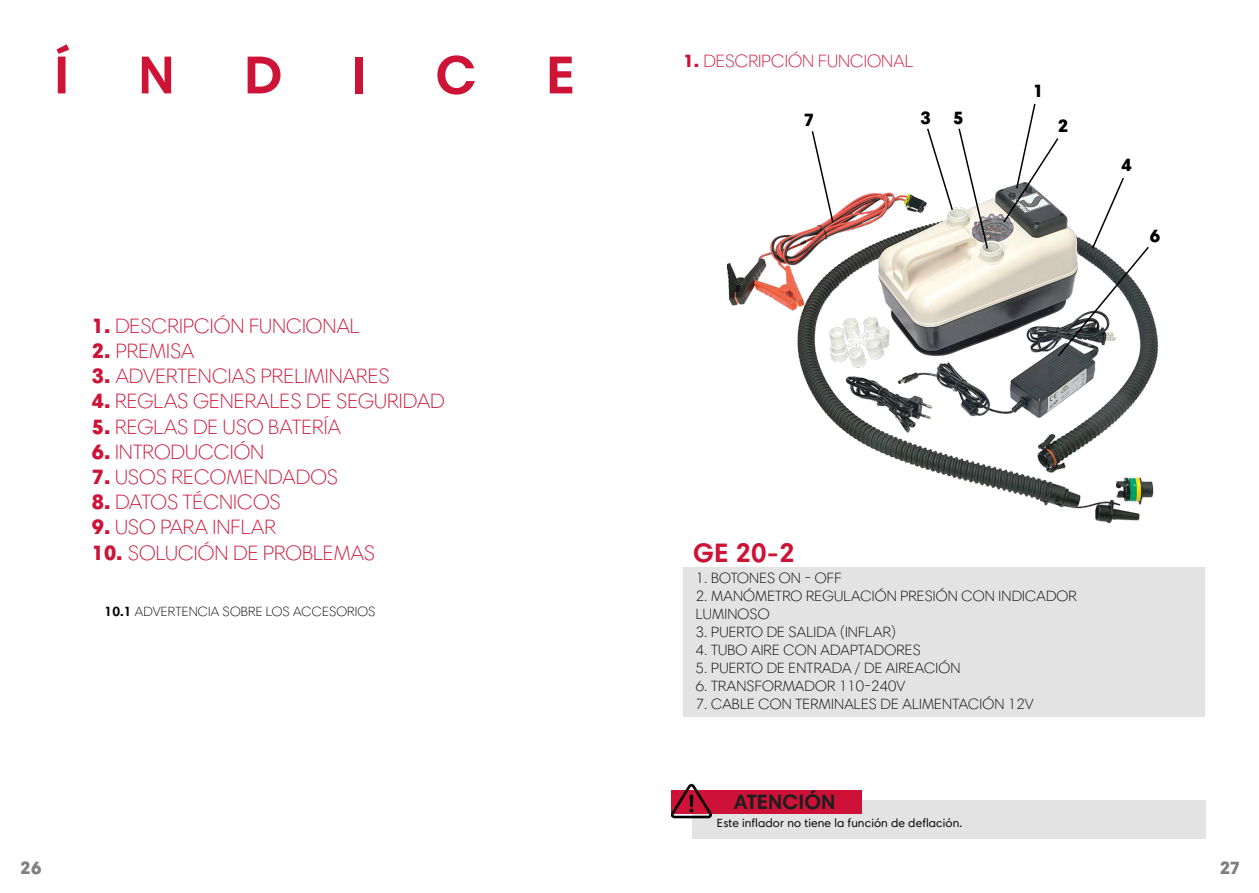
<style>
.page{position:relative;width:1259px;height:893px;background:#fff}
.page>*{position:absolute;margin:0;border:0;box-sizing:border-box;transform-origin:0 0}
.t1{font:700 54px "Harmonia Sans Pro Cyr";color:#cd1336}
.t2{font:700 27px "Harmonia Sans Pro Cyr";color:#cd1336}
.t3{font:300 21px "Harmonia Sans Pro Cyr";color:#cd1336}
.t4{font:700 21px "Harmonia Sans Pro Cyr";color:#1d1f1f}
.t5{font:300 18px "Harmonia Sans Pro Cyr";color:#cd1336}
.t6{font:900 18px "Harmonia Sans Pro Cyr";color:#000}
.t7{font:300 15px/18px "Harmonia Sans Pro Cyr";letter-spacing:.01em;color:#000}
.t8{font:300 13.5px "Harmonia Sans Pro Cyr";letter-spacing:.01em;color:#000}
.t9{font:12px "Harmonia Sans Pro Cyr";letter-spacing:.01em;color:#000}
.s1{font-weight:900}
.s2{font-weight:700}
</style>
<div class="page">
<div style="left:683px;top:567px;width:522px;height:149px;background:#e3e3e3"></div>
<div style="left:692px;top:801px;width:514px;height:38px;background:#e3e3e3"></div>
<div style="left:670px;top:790px;width:191px;height:23px;background:#ce1237"></div>
<img style="left:671px;top:783px;width:40px;height:36px">
<img style="left:727px;top:189px;width:432px;height:334px">
<svg style="left:810px;top:131px;width:24px;height:93px"></svg>
<svg style="left:1002px;top:103px;width:148px;height:255px"></svg>
<svg style="left:926px;top:128px;width:63px;height:122px"></svg>
<h1 class="t1" style="left:54px;top:41px;width:17px">Í</h1>
<h1 class="t1" style="left:138px;top:41px;width:38px">N</h1>
<h1 class="t1" style="left:244px;top:41px;width:40px">D</h1>
<h1 class="t1" style="left:351px;top:41px;width:17px">I</h1>
<h1 class="t1" style="left:435px;top:41px;width:43px">C</h1>
<h1 class="t1" style="left:546px;top:41px;width:31px">E</h1>
<h3 class="t3" style="left:92px;top:313px;width:269px"><span class="s1">1.</span> DESCRIPCIÓN FUNCIONAL</h3>
<h3 class="t3" style="left:92px;top:338px;width:104px"><span class="s1">2.</span> PREMISA</h3>
<h3 class="t3" style="left:92px;top:363px;width:299px"><span class="s1">3.</span> ADVERTENCIAS PRELIMINARES</h3>
<h3 class="t3" style="left:92px;top:389px;width:354px"><span class="s1">4.</span> REGLAS GENERALES DE SEGURIDAD</h3>
<h3 class="t3" style="left:92px;top:414px;width:251px"><span class="s1">5.</span> REGLAS DE USO BATERÍA</h3>
<h3 class="t3" style="left:92px;top:439px;width:174px"><span class="s1">6.</span> INTRODUCCIÓN</h3>
<h3 class="t3" style="left:92px;top:464px;width:248px"><span class="s1">7.</span> USOS RECOMENDADOS</h3>
<h3 class="t3" style="left:92px;top:489px;width:190px"><span class="s1">8.</span> DATOS TÉCNICOS</h3>
<h3 class="t3" style="left:92px;top:515px;width:186px"><span class="s1">9.</span> USO PARA INFLAR</h3>
<h3 class="t3" style="left:92px;top:540px;width:285px"><span class="s1">10.</span> SOLUCIÓN DE PROBLEMAS</h3>
<p class="t8" style="left:105px;top:603px;width:272px"><span class="s2">10.1</span> ADVERTENCIA SOBRE LOS ACCESORIOS</p>
<p class="t5" style="left:683px;top:50px;width:231px"><span class="s1">1.</span> DESCRIPCIÓN FUNCIONAL</p>
<p class="t6" style="left:803px;top:109px;width:12px">7</p>
<p class="t6" style="left:920px;top:107px;width:44px">3 5</p>
<p class="t6" style="left:1033px;top:79px;width:12px">1</p>
<p class="t6" style="left:1058px;top:114px;width:12px">2</p>
<p class="t6" style="left:1121px;top:153px;width:12px">4</p>
<p class="t6" style="left:1149px;top:224px;width:12px">6</p>
<h2 class="t2" style="left:693px;top:536px;width:103px">GE 20-2</h2>
<p class="t7" style="left:696px;top:569px;width:147px">1. BOTONES ON - OFF</p>
<p class="t7" style="left:696px;top:587px;width:382px">2. MANÓMETRO REGULACIÓN PRESIÓN CON INDICADOR<br>LUMINOSO</p>
<p class="t7" style="left:696px;top:623px;width:202px">3. PUERTO DE SALIDA (INFLAR)</p>
<p class="t7" style="left:696px;top:641px;width:226px">4. TUBO AIRE CON ADAPTADORES</p>
<p class="t7" style="left:696px;top:659px;width:266px">5. PUERTO DE ENTRADA / DE AIREACIÓN</p>
<p class="t7" style="left:696px;top:677px;width:211px">6. TRANSFORMADOR 110-240V</p>
<p class="t7" style="left:696px;top:695px;width:339px">7. CABLE CON TERMINALES DE ALIMENTACIÓN 12V</p>
<h3 class="t4" style="left:734px;top:789px;width:103px">ATENCIÓN</h3>
<p class="t9" style="left:717px;top:816px;width:247px">Este inflador no tiene la función de deflación.</p>
<p class="t6" style="left:21px;top:856px;width:22px">26</p>
<p class="t6" style="left:1219px;top:856px;width:22px">27</p>
</div>
